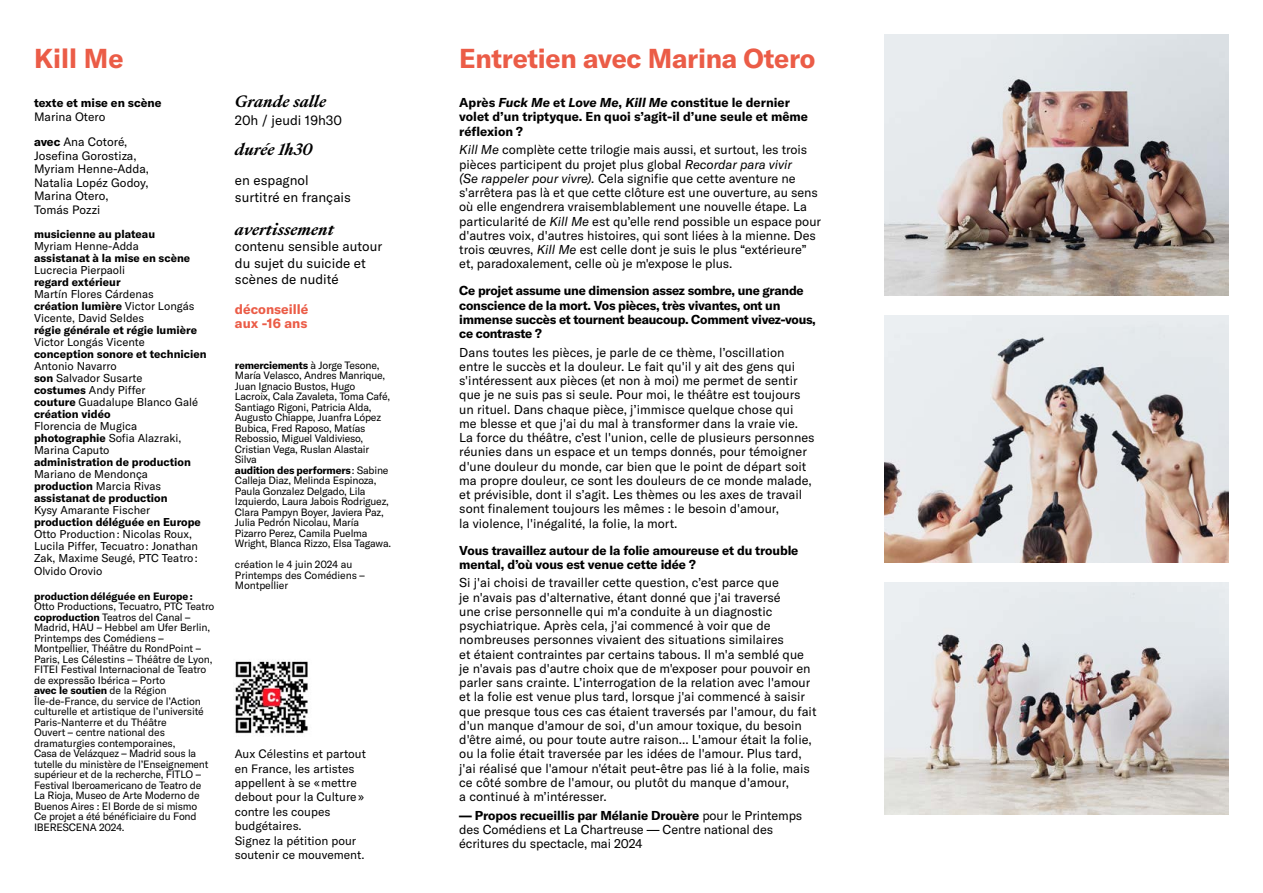
<style>
.page{position:relative;width:1263px;height:893px;background:#fff}
.page>*{position:absolute;margin:0;border:0;box-sizing:border-box;transform-origin:0 0}
.t1{font:700 27px "GT America";letter-spacing:-.01em;color:#eb5c47}
.t2{font:italic 700 15px "Sang Bleu Republic";color:#000}
.t3{font:13.5px/16.5px "GT America";color:#000}
.t4{font:700 13.5px/13.5px "GT America";color:#eb5c47}
.t5{font:12.75px/14.2px "GT America";color:#000}
.t6{font:700 12.75px/14.2px "GT America";letter-spacing:-.015em;color:#000}
.t7{font:12px/14.4px "GT America";color:#000}
.t8{font:700 12px "GT America";color:#000}
.t9{font:11.25px/12px "GT America";color:#000}
.t10{font:700 11.25px/12px "GT America";color:#000}
.t11{font:10.5px/10.5px "GT America";letter-spacing:-.02em;color:#000}
.t12{font:700 10.5px "GT America";color:#000}
.s1{font-weight:700}
.s2{font-weight:400}
.s3{font-style:italic}
</style>
<div class="page">
<img style="left:884px;top:34px;width:345px;height:261px">
<img style="left:884px;top:316px;width:345px;height:246px">
<img style="left:884px;top:582px;width:345px;height:232px">
<img style="left:235px;top:661px;width:73px;height:73px">
<h1 class="t1" style="left:34px;top:42px;width:91px">Kill Me</h1>
<p class="t8" style="left:34px;top:96px;width:129px">texte et mise en scène</p>
<p class="t7" style="left:34px;top:104px;width:95px;line-height:25.5px">Marina Otero <span class="s1">avec</span> Ana Cotoré,</p>
<p class="t7" style="left:34px;top:149px;width:116px;line-height:13.5px">Josefina Gorostiza,<br>Myriam Henne-Adda,<br>Natalia Lopéz Godoy,<br>Marina Otero,<br>Tomás Pozzi</p>
<p class="t10" style="left:34px;top:228px;width:123px">musicienne au plateau</p>
<p class="t9" style="left:34px;top:240px;width:106px">Myriam Henne-Adda</p>
<p class="t10" style="left:34px;top:252px;width:158px">assistanat à la mise en scène</p>
<p class="t9" style="left:34px;top:264px;width:93px">Lucrecia Pierpaoli</p>
<p class="t10" style="left:34px;top:276px;width:88px">regard extérieur</p>
<p class="t9" style="left:34px;top:288px;width:162px">Martín Flores Cárdenas <span class="s1">création lumière</span> Victor Longás<br>Vicente, David Seldes</p>
<p class="t10" style="left:34px;top:324px;width:164px">régie générale et régie lumière</p>
<p class="t9" style="left:34px;top:336px;width:112px">Victor Longás Vicente</p>
<p class="t10" style="left:34px;top:348px;width:174px">conception sonore et technicien</p>
<p class="t9" style="left:34px;top:360px;width:162px">Antonio Navarro<br><span class="s1">son</span> Salvador Susarte <span class="s1">costumes</span> Andy Piffer<br><span class="s1">couture</span> Guadalupe Blanco Galé <span class="s1">création vidéo</span></p>
<p class="t9" style="left:34px;top:420px;width:149px">Florencia de Mugica <span class="s1">photographie</span> Sofia Alazraki,<br>Marina Caputo</p>
<p class="t10" style="left:34px;top:456px;width:158px">administration de production</p>
<p class="t10" style="left:34px;top:468px;width:135px"><span class="s2">Mariano de Mendonça </span>production <span class="s2">Marcia Rivas </span>assistanat de production</p>
<p class="t9" style="left:34px;top:504px;width:118px">Kysy Amarante Fischer</p>
<p class="t10" style="left:34px;top:516px;width:168px">production déléguée en Europe</p>
<p class="t9" style="left:34px;top:528px;width:166px">Otto Production : Nicolas Roux,<br>Lucila Piffer, Tecuatro : Jonathan<br>Zak, Maxime Seugé, PTC Teatro :</p>
<p class="t9" style="left:34px;top:565px;width:70px">Olvido Orovio</p>
<p class="t12" style="left:34px;top:590px;width:160px">productiondéléguée en Europe :</p>
<p class="t11" style="left:34px;top:601px;width:182px">Otto Productions, Tecuatro, PTC Teatro <span class="s1">coproduction</span> Teatros del Canal – Madrid, HAU – Hebbel am Ufer Berlin, Printemps des Comédiens – Montpellier, Théâtre du RondPoint – Paris, Les Célestins – Théâtre de Lyon, FITEI Festival Internacional de Teatro de expressão Ibérica – Porto<br><span class="s1">avec le soutien</span> de la Région Île-de-France, du service de l’Action culturelle et artistique de l’université Paris-Nanterre et du Théâtre<br>Ouvert – centre national des dramaturgies contemporaines,<br>Casa de Velázquez – Madrid sous la tutelle du ministère de l’Enseignement supérieur et de la recherche, FITLO – Festival Iberoamericano de Teatro de La Rioja, Museo de Arte Moderno de Buenos Aires : El Borde de si mismo<br>Ce projet a été bénéficiaire du Fond IBERESCENA 2024.</p>
<p class="t2" style="left:235px;top:91px;width:93px">Grande salle</p>
<p class="t3" style="left:235px;top:112px;width:109px">20h / jeudi 19h30</p>
<p class="t2" style="left:235px;top:139px;width:79px">durée 1h30</p>
<p class="t3" style="left:235px;top:172px;width:118px">en espagnol surtitré en français</p>
<p class="t2" style="left:235px;top:218px;width:100px">avertissement</p>
<p class="t3" style="left:235px;top:238px;width:149px">contenu sensible autour du sujet du suicide et scènes de nudité</p>
<p class="t4" style="left:235px;top:302px;width:75px">déconseillé aux -16 ans</p>
<p class="t11" style="left:235px;top:360px;width:158px"><span class="s1">remerciements</span> à Jorge Tesone,<br>María Velasco, Andres Manrique,<br>Juan Ignacio Bustos, Hugo<br>Lacroix, Cala Zavaleta, Toma Café,<br>Santiago Rigoni, Patricia Alda,<br>Augusto Chiappe, Juanfra López<br>Bubica, Fred Raposo, Matías<br>Rebossio, Miguel Valdivieso,<br>Cristian Vega, Ruslan Alastair<br>Silva<br><span class="s1">audition des performers</span> : Sabine<br>Calleja Diaz, Melinda Espinoza,<br>Paula Gonzalez Delgado, Lila<br>Izquierdo, Laura Jabois Rodriguez,<br>Clara Pampyn Boyer, Javiera Paz,<br>Julia Pedrón Nicolau, María<br>Pizarro Perez, Camila Puelma<br>Wright, Blanca Rizzo, Elsa Tagawa.</p>
<p class="t11" style="left:235px;top:559px;width:131px">création le 4 juin 2024 au<br>Printemps des Comédiens –<br>Montpellier</p>
<p class="t7" style="left:235px;top:747px;width:133px">Aux Célestins et partout en France, les artistes appellent à se « mettre debout pour la Culture » contre les coupes budgétaires.<br>Signez la pétition pour soutenir ce mouvement.</p>
<h1 class="t1" style="left:459px;top:42px;width:358px">Entretien avec Marina Otero</h1>
<p class="t6" style="left:459px;top:95px;width:350px">Après <span class="s3">Fuck Me</span> et <span class="s3">Love Me</span>, <span class="s3">Kill Me</span> constitue le dernier volet d’un triptyque. En quoi s’agit-il d’une seule et même réflexion ?</p>
<p class="t5" style="left:459px;top:143px;width:363px"><span class="s3">Kill Me</span> complète cette trilogie mais aussi, et surtout, les trois pièces participent du projet plus global <span class="s3">Recordar para vivir<br>(Se rappeler pour vivre).</span> Cela signifie que cette aventure ne s'arrêtera pas là et que cette clôture est une ouverture, au sens où elle engendrera vraisemblablement une nouvelle étape. La particularité de <span class="s3">Kill Me</span> est qu’elle rend possible un espace pour d'autres voix, d'autres histoires, qui sont liées à la mienne. Des trois œuvres, <span class="s3">Kill Me</span> est celle dont je suis le plus “extérieure” et, paradoxalement, celle où je m'expose le plus.</p>
<p class="t6" style="left:459px;top:283px;width:358px">Ce projet assume une dimension assez sombre, une grande conscience de la mort. Vos pièces, très vivantes, ont un immense succès et tournent beaucoup. Comment vivez-vous, ce contraste ?</p>
<p class="t5" style="left:459px;top:345px;width:357px">Dans toutes les pièces, je parle de ce thème, l’oscillation entre le succès et la douleur. Le fait qu'il y ait des gens qui s'intéressent aux pièces (et non à moi) me permet de sentir que je ne suis pas si seule. Pour moi, le théâtre est toujours un rituel. Dans chaque pièce, j’immisce quelque chose qui<br>me blesse et que j'ai du mal à transformer dans la vraie vie.<br>La force du théâtre, c’est l'union, celle de plusieurs personnes réunies dans un espace et un temps donnés, pour témoigner d'une douleur du monde, car bien que le point de départ soit ma propre douleur, ce sont les douleurs de ce monde malade, et prévisible, dont il s’agit. Les thèmes ou les axes de travail sont finalement toujours les mêmes : le besoin d'amour,<br>la violence, l'inégalité, la folie, la mort.</p>
<p class="t6" style="left:459px;top:543px;width:341px">Vous travaillez autour de la folie amoureuse et du trouble mental, d’où vous est venue cette idée ?</p>
<p class="t5" style="left:459px;top:576px;width:359px">Si j'ai choisi de travailler cette question, c’est parce que<br>je n'avais pas d'alternative, étant donné que j'ai traversé<br>une crise personnelle qui m'a conduite à un diagnostic psychiatrique. Après cela, j'ai commencé à voir que de nombreuses personnes vivaient des situations similaires<br>et étaient contraintes par certains tabous. Il m'a semblé que je n'avais pas d'autre choix que de m'exposer pour pouvoir en parler sans crainte. L’interrogation de la relation avec l'amour et la folie est venue plus tard, lorsque j'ai commencé à saisir que presque tous ces cas étaient traversés par l'amour, du fait d'un manque d'amour de soi, d'un amour toxique, du besoin d'être aimé, ou pour toute autre raison... L'amour était la folie, ou la folie était traversée par les idées de l'amour. Plus tard, j'ai réalisé que l'amour n'était peut-être pas lié à la folie, mais ce côté sombre de l'amour, ou plutôt du manque d'amour,<br>a continué à m’intéresser.</p>
<p class="t5" style="left:459px;top:808px;width:345px"><span class="s1">— Propos recueillis par Mélanie Drouère</span> pour le Printemps des Comédiens et La Chartreuse — Centre national des écritures du spectacle, mai 2024</p>
</div>
